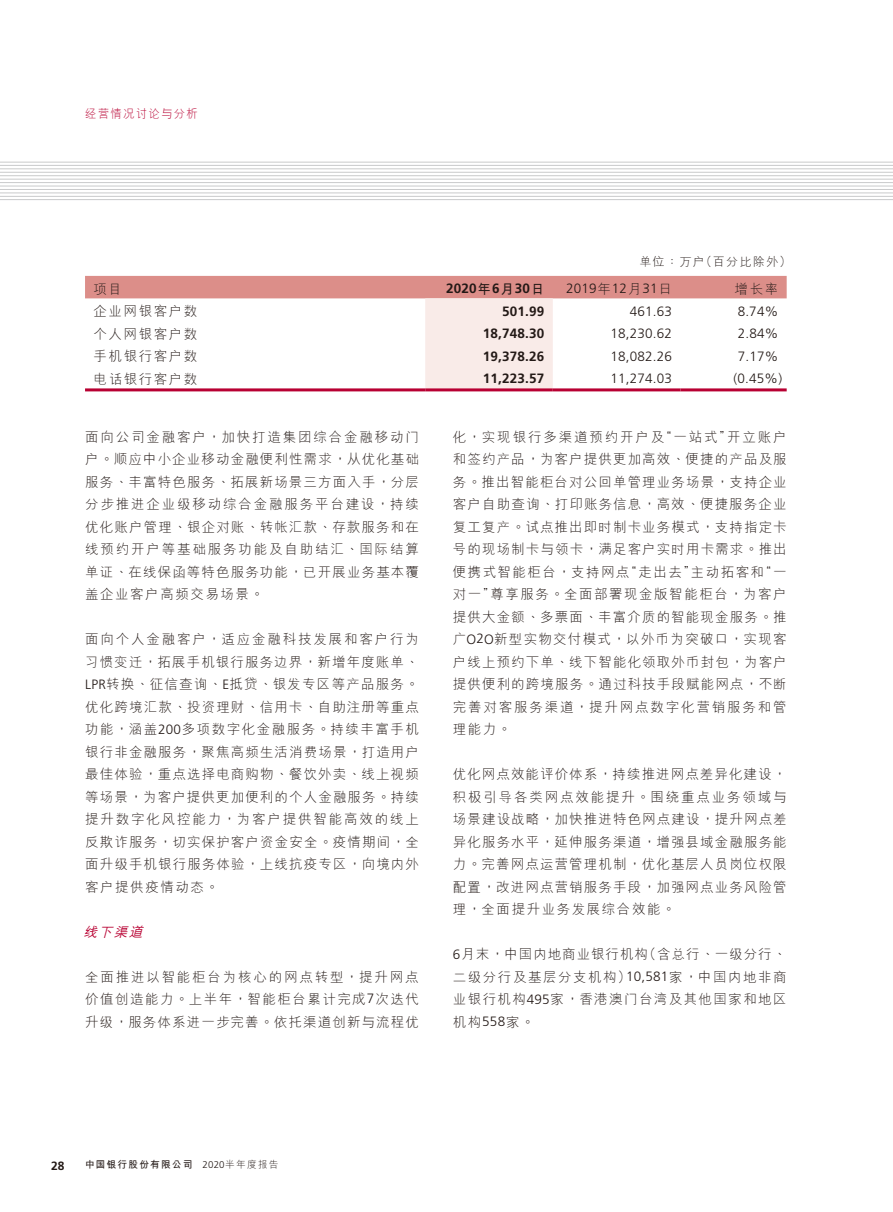
<style>
.page{position:relative;width:893px;height:1212px;background:#fff}
.page>*{position:absolute;margin:0;border:0;box-sizing:border-box;transform-origin:0 0}
.t1{font:300 13.5px/22.5px "M Hei HKS";letter-spacing:.105em;color:#231916;text-align:justify}
.t2{font:300 13.5px "Frutiger";letter-spacing:.015em;color:#231916}
.t3{font:700 13.5px "Frutiger";letter-spacing:.015em;color:#231916}
.t4{font:italic 500 13.5px "M Hei HKS";color:#b80032}
.t5{font:300 12px "M Hei HKS";letter-spacing:.115em;color:#231916}
.t6{font:300 12px "M Hei HKS";letter-spacing:.115em;color:#b80032;scale:.95 1}
.t7{font:700 12px "Frutiger";color:#231916}
.t8{font:700 9.75px "M Hei HKS";letter-spacing:.115em;color:#231916}
.s1{font-family:"M Hei HKS"}
.s2{font-family:"Frutiger"}
.s3{font-family:"Frutiger";font-weight:300}
.s4{font-weight:300}
</style>
<div class="page">
<hr style="left:0;top:162px;width:893px;height:1px;background:#c9cacb">
<hr style="left:0;top:165px;width:893px;height:1px;background:#c9cacb">
<hr style="left:0;top:168px;width:893px;height:1px;background:#c9cacb">
<hr style="left:0;top:172px;width:893px;height:1px;background:#c9cacb">
<hr style="left:0;top:175px;width:893px;height:1px;background:#c9cacb">
<hr style="left:0;top:179px;width:893px;height:1px;background:#c9cacb">
<hr style="left:0;top:182px;width:893px;height:1px;background:#c9cacb">
<hr style="left:0;top:186px;width:893px;height:1px;background:#c9cacb">
<hr style="left:0;top:189px;width:893px;height:1px;background:#c9cacb">
<hr style="left:0;top:192px;width:893px;height:1px;background:#c9cacb">
<hr style="left:0;top:196px;width:893px;height:1px;background:#c9cacb">
<hr style="left:0;top:199px;width:893px;height:1px;background:#c9cacb">
<svg style="left:85px;top:276px;width:702px;height:112px"></svg>
<hr style="left:85px;top:388px;width:340px;height:3px;background:#b80032">
<hr style="left:425px;top:388px;width:128px;height:3px;background:#b80032">
<hr style="left:553px;top:388px;width:127px;height:3px;background:#b80032">
<hr style="left:680px;top:388px;width:107px;height:3px;background:#b80032">
<p class="t6" style="left:85px;top:105px;width:120px">經營情況討論與分析</p>
<p class="t5" style="left:639px;top:253px;width:153px">單位：萬戶（百分比除外）</p>
<p class="t1" style="left:94px;top:277px;width:30px">項目</p>
<p class="t3" style="left:446px;top:280px;width:100px">2020<span class="s1">年</span>6<span class="s1">月</span>30<span class="s1">日</span></p>
<p class="t2" style="left:566px;top:281px;width:107px">2019<span class="s1">年</span>12<span class="s1">月</span>31<span class="s1">日</span></p>
<p class="t1" style="left:735px;top:277px;width:45px">增長率</p>
<p class="t1" style="left:94px;top:299px;width:105px">企業網銀客戶數</p>
<p class="t3" style="left:502px;top:303px;width:44px">501.99</p>
<p class="t2" style="left:630px;top:303px;width:44px">461.63</p>
<p class="t2" style="left:738px;top:303px;width:42px">8.74%</p>
<p class="t1" style="left:94px;top:322px;width:105px">個人網銀客戶數</p>
<p class="t3" style="left:483px;top:325px;width:63px">18,748.30</p>
<p class="t2" style="left:610px;top:326px;width:63px">18,230.62</p>
<p class="t2" style="left:738px;top:326px;width:42px">2.84%</p>
<p class="t1" style="left:94px;top:344px;width:105px">手機銀行客戶數</p>
<p class="t3" style="left:483px;top:348px;width:63px">19,378.26</p>
<p class="t2" style="left:610px;top:348px;width:63px">18,082.26</p>
<p class="t2" style="left:738px;top:348px;width:42px">7.17%</p>
<p class="t1" style="left:94px;top:367px;width:105px">電話銀行客戶數</p>
<p class="t3" style="left:483px;top:370px;width:63px">11,223.57</p>
<p class="t2" style="left:610px;top:371px;width:63px">11,274.03</p>
<p class="t2" style="left:734px;top:371px;width:50px">(0.45%)</p>
<p class="t1" style="left:85px;top:425px;width:335px">面向公司金融客戶，加快打造集團綜合金融移動門戶。順應中小企業移動金融便利性需求，從優化基礎服務、豐富特色服務、拓展新場景三方面入手，分層分步推進企業級移動綜合金融服務平台建設，持續優化賬戶管理、銀企對賬、轉帳匯款、存款服務和在線預約開戶等基礎服務功能及自助結匯、國際結算單證、在線保函等特色服務功能，已開展業務基本覆蓋企業客戶高頻交易場景。</p>
<p class="t1" style="left:85px;top:627px;width:335px">面向個人金融客戶，適應金融科技發展和客戶行為習慣變遷，拓展手機銀行服務邊界，新增年度賬單、<span class="s2">LPR</span>轉換、征信查詢、<span class="s2">E</span>抵貸、銀髮專區等產品服務。優化跨境匯款、投資理財、信用卡、自助注冊等重點功能，涵蓋<span class="s2">200</span>多項數字化金融服務。持續豐富手機銀行非金融服務，聚焦高頻生活消費場景，打造用戶最佳體驗，重點選擇電商購物、餐飲外賣、線上視頻等場景，為客戶提供更加便利的個人金融服務。持續提升數字化風控能力，為客戶提供智能高效的線上反欺詐服務，切實保護客戶資金安全。疫情期間，全面升級手機銀行服務體驗，上線抗疫專區，向境內外客戶提供疫情動態。</p>
<p class="t4" style="left:84px;top:922px;width:65px">線下渠道</p>
<p class="t1" style="left:85px;top:965px;width:335px">全面推進以智能櫃檯為核心的網點轉型，提升網點價值創造能力。上半年，智能櫃檯累計完成<span class="s2">7</span>次迭代升級，服務體系進一步完善。依托渠道創新與流程優</p>
<p class="t1" style="left:453px;top:425px;width:335px">化，實現銀行多渠道預約開戶及“一站式”開立賬戶和簽約產品，為客戶提供更加高效、便捷的產品及服務。推出智能櫃檯對公回單管理業務場景，支持企業客戶自助查詢、打印賬務信息，高效、便捷服務企業復工複產。試點推出即時制卡業務模式，支持指定卡號的現場制卡與領卡，滿足客戶實時用卡需求。推出便携式智能櫃檯，支持網點“走出去”主動拓客和“一對一”尊享服務。全面部署現金版智能櫃檯，為客戶提供大金額、多票面、豐富介質的智能現金服務。推廣<span class="s2">O2O</span>新型實物交付模式，以外幣為突破口，實現客戶線上預約下單、線下智能化領取外幣封包，為客戶提供便利的跨境服務。通過科技手段賦能網點，不斷完善對客服務渠道，提升網點數字化營銷服務和管理能力。</p>
<p class="t1" style="left:453px;top:762px;width:335px">優化網點效能評價體系，持續推進網點差異化建設，積極引導各類網點效能提升。圍繞重點業務領域與場景建設戰略，加快推進特色網點建設，提升網點差異化服務水平，延伸服務渠道，增強縣域金融服務能力。完善網點運營管理機制，優化基層人員崗位權限配置，改進網點營銷服務手段，加強網點業務風險管理，全面提升業務發展綜合效能。</p>
<p class="t1" style="left:453px;top:942px;width:335px"><span class="s2">6</span>月末，中國內地商業銀行機構（含總行、一級分行、二級分行及基層分支機構）<span class="s2">10,581</span>家，中國內地非商業銀行機構<span class="s2">495</span>家，香港澳門台灣及其他國家和地區機構<span class="s2">558</span>家。</p>
<p class="t7" style="left:51px;top:1158px;width:15px">28</p>
<p class="t8" style="left:85px;top:1157px;width:195px">中國銀行股份有限公司 <span class="s3">2020</span><span class="s4">半年度報告</span></p>
</div>
